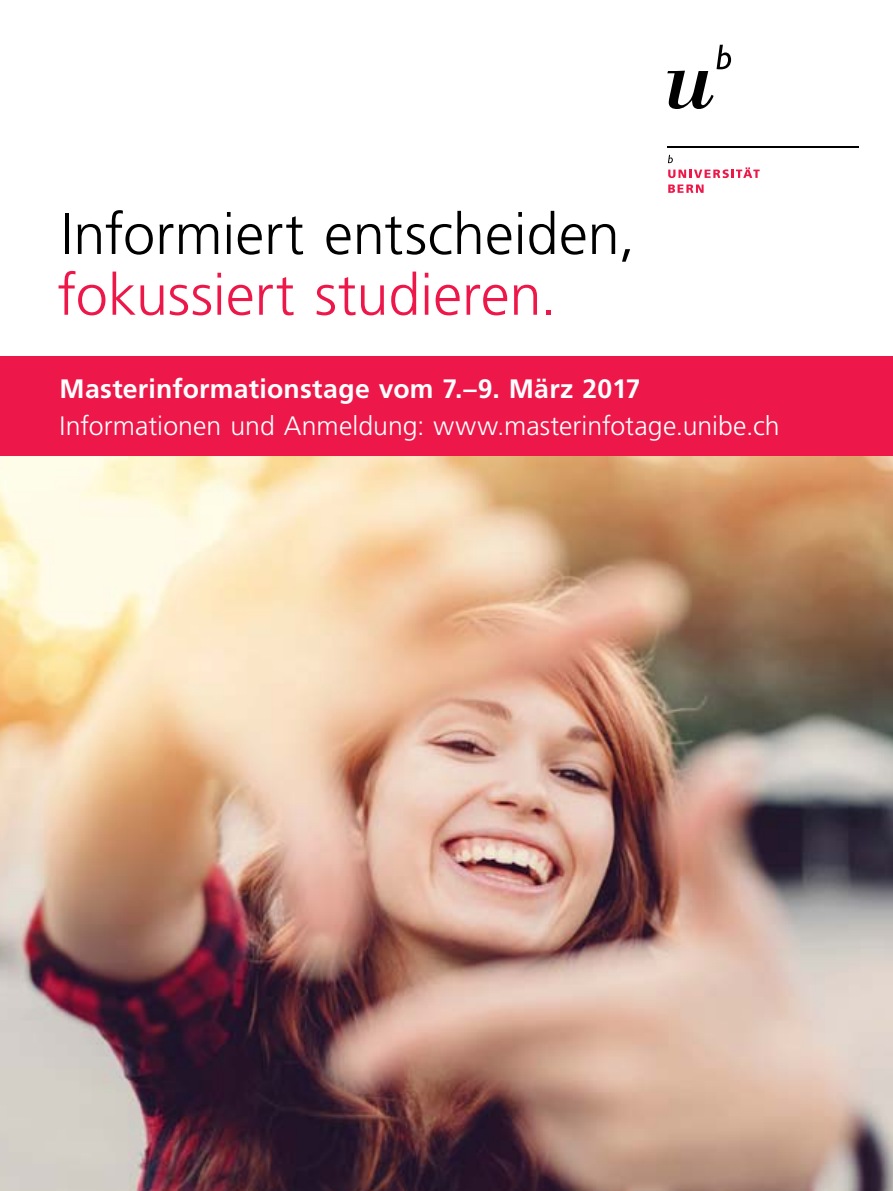
<style>
.page{position:relative;width:893px;height:1191px;background:#fff}
.page>*{position:absolute;margin:0;border:0;box-sizing:border-box;transform-origin:0 0}
.t1{font:300 57.45px "Frutiger LT Std";color:#000}
.t2{font:300 57.45px "Frutiger LT Std";color:#ed1849}
.t3{font:300 26.7px "Frutiger LT Std";letter-spacing:.005em;color:#fff}
.t4{font:700 26.7px "Frutiger LT Std";letter-spacing:.01em;color:#fff}
</style>
<div class="page">
<img style="left:0;top:456px;width:893px;height:735px">
<svg style="left:667px;top:45px;width:64px;height:64px"></svg>
<hr style="left:668px;top:146px;width:191px;height:2px;background:#000">
<svg style="left:668px;top:155px;width:92px;height:23px"></svg>
<svg style="left:668px;top:184px;width:36px;height:9px"></svg>
<div style="left:0;top:356px;width:893px;height:100px;background:#ed1849"></div>
<h1 class="t1" style="left:60px;top:202px;width:576px">Informiert entscheiden,</h1>
<h1 class="t2" style="left:57px;top:262px;width:501px">fokussiert studieren.</h1>
<p class="t4" style="left:60px;top:373px;width:583px">Masterinformationstage vom 7.–9. März 2017</p>
<p class="t3" style="left:60px;top:410px;width:722px">Informationen und Anmeldung: www.masterinfotage.unibe.ch</p>
</div>
